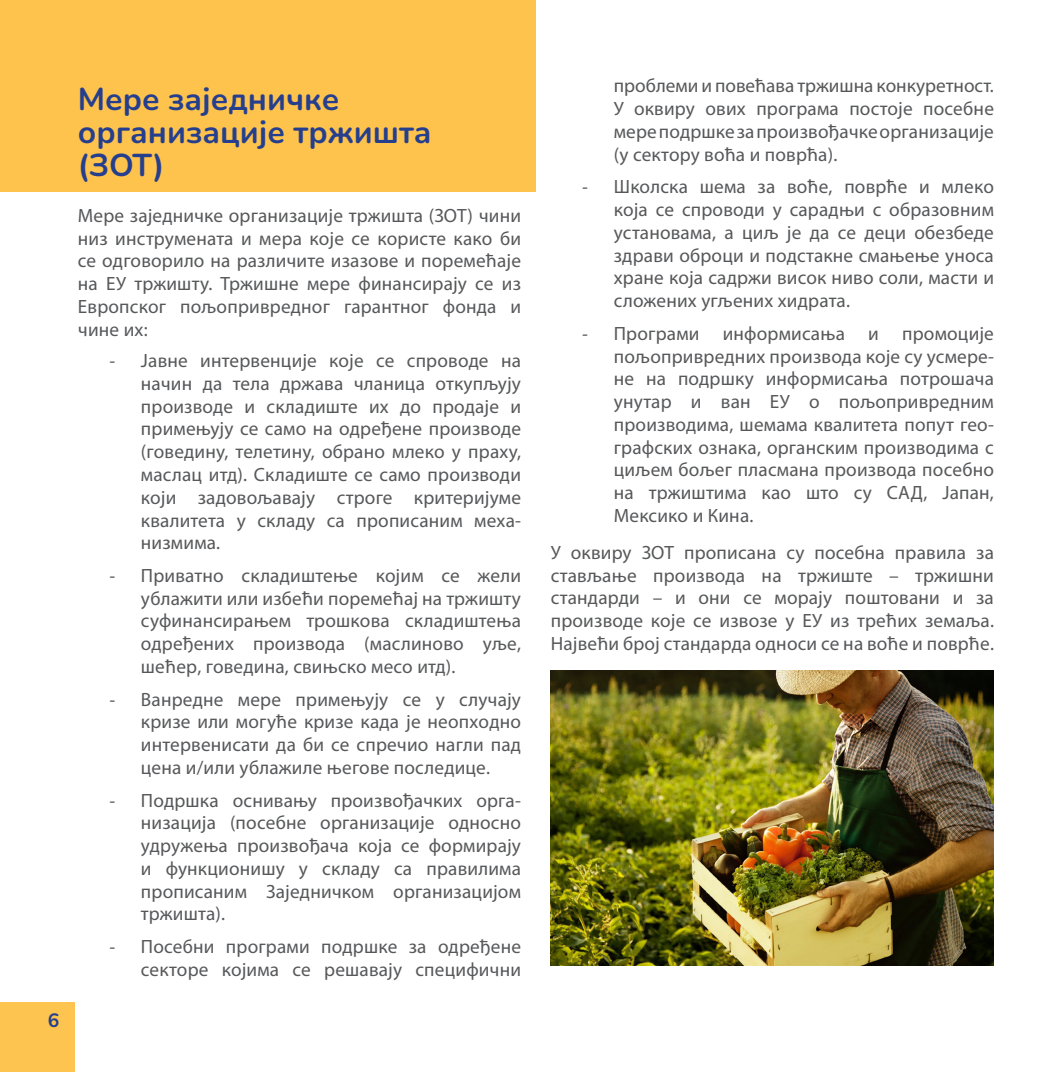
<style>
.page{position:relative;width:1057px;height:1072px;background:#fff}
.page>*{position:absolute;margin:0;border:0;box-sizing:border-box;transform-origin:0 0}
.t1{font:700 31.5px/33.2px "Nunito";color:#253f8e}
.t2{font:19.25px/22.8px "Myriad Pro";letter-spacing:.01em;color:#57585a;text-align:justify}
.t3{font:700 19.25px "Nunito";color:#253f8e}
.s1{font-family:"Calibri"}
</style>
<div class="page">
<div style="left:0;top:1002px;width:74px;height:69px;background:#fec450"></div>
<div style="left:0;top:0;width:536px;height:192px;background:#fec34d"></div>
<img style="left:551px;top:670px;width:443px;height:295px">
<p class="t3" style="left:48px;top:1006px;width:13px">6</p>
<h1 class="t1" style="left:78px;top:81px;width:355px">Мере заједничке организације тржишта (ЗОТ)</h1>
<p class="t2" style="left:78px;top:204px;width:445px">Мере заједничке организације тржишта (ЗОТ) чини низ инструмената и мера које се користе како би се одговорило на различите изазове и поремећаје на ЕУ тржишту. Тржишне мере финансирају се из Европског пољопривредног гарантног фонда и чине их:</p>
<p class="t2" style="left:141px;top:350px;width:382px;text-indent:-31px"><span class="s1">-</span> Јавне интервенције које се спроводе на начин да тела држава чланица откупљују производе и складиште их до продаје и примењују се само на одређене производе (говедину, телетину, обрано млеко у праху, маслац итд). Складиште се само производи који задовољавају строге критеријуме квалитета у складу са прописаним меха&shy;низмима.</p>
<p class="t2" style="left:141px;top:564px;width:381px;text-indent:-31px"><span class="s1">-</span> Приватно складиштење којим се жели ублажити или избећи поремећај на тржишту суфинансирањем трошкова складиштења одређених производа (маслиново уље, шећер, говедина, свињско месо итд).</p>
<p class="t2" style="left:141px;top:688px;width:382px;text-indent:-31px"><span class="s1">-</span> Ванредне мере примењују се у случају кризе или могуће кризе када је неопхoдно интервенисати да би се спречио нагли пад цена и/или ублажиле његове последице.</p>
<p class="t2" style="left:141px;top:789px;width:381px;text-indent:-31px"><span class="s1">-</span> Подршка оснивању произвођачких орга&shy;низација (посебне организације односно удружења произвођача која се формирају и функционишу у складу са правилима прописаним Заједничком организацијом тржишта).</p>
<p class="t2" style="left:109px;top:935px;width:413px;text-align:right"><span class="s1">-</span> Посебни програми подршке за одређене секторе којима се решавају специфични</p>
<p class="t2" style="left:614px;top:75px;width:382px">проблеми и повећава тржишна конкуретност.<br>У оквиру ових програма постоје посебне мере подршке за произвођачке организације (у сектору воћа и поврћа).</p>
<p class="t2" style="left:614px;top:176px;width:382px;text-indent:-31px"><span class="s1">-</span> Школска шема за воће, поврће и млеко која се спроводи у сарадњи с образовним установама, а циљ је да се деци обезбеде здрави оброци и подстакне смањење уноса хране која садржи висок ниво соли, масти и сложених угљених хидрата.</p>
<p class="t2" style="left:614px;top:322px;width:382px;text-indent:-31px"><span class="s1">-</span> Програми информисања и промоције пољопривредних производа које су усмере&shy;не на подршку информисања потрошача унутар и ван ЕУ о пољопривредним производима, шемама квалитета попут гео&shy;графских ознака, органским производима с циљем бољег пласмана производа посебно на тржиштима као што су САД, Јапан, Мексико и Кина.</p>
<p class="t2" style="left:551px;top:541px;width:445px">У оквиру ЗОТ прописана су посебна правила за стављање производа на тржиште – тржишни стандарди – и они се морају поштовани и за производе које се извозе у ЕУ из трећих земаља.<br>Највећи број стандарда односи се на воће и поврће.</p>
</div>
